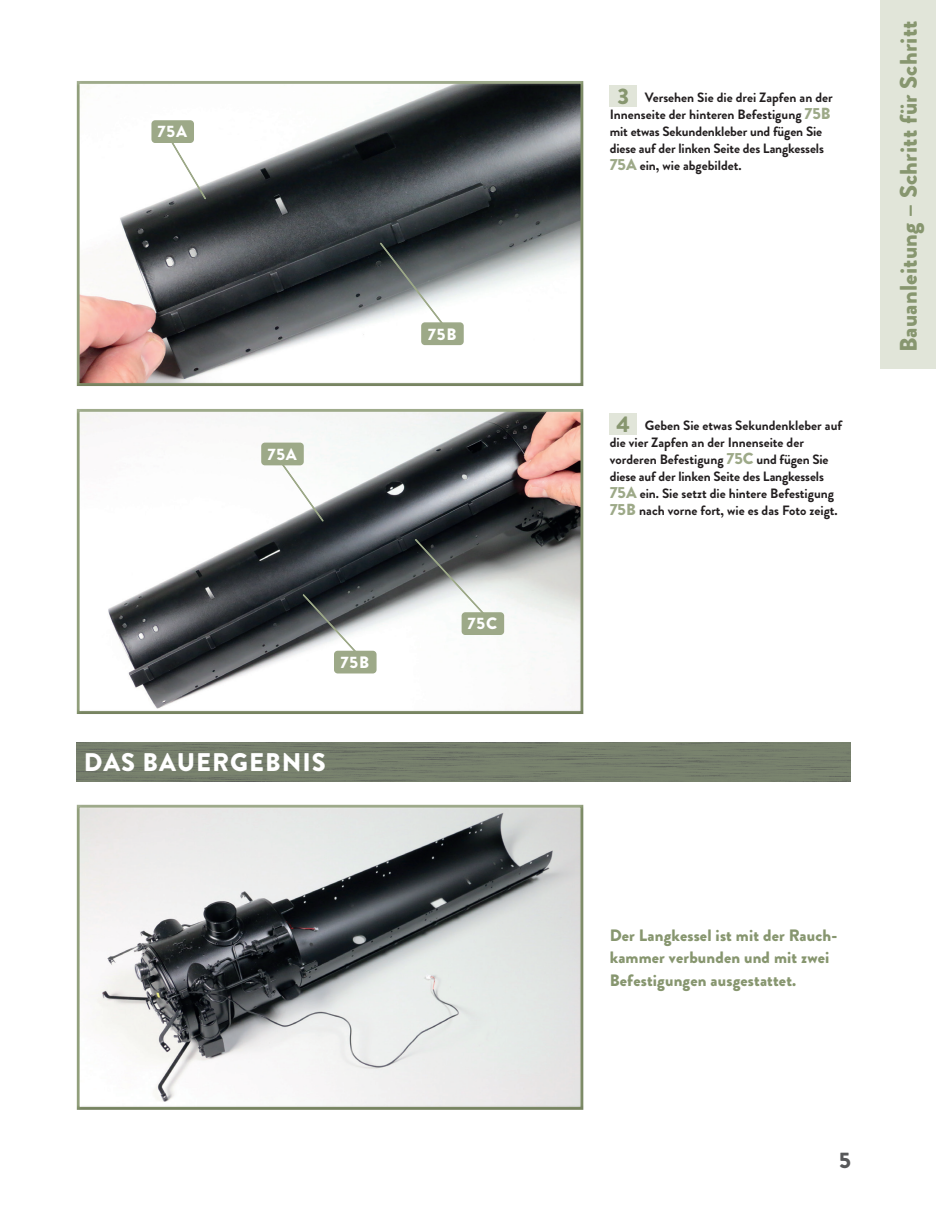
<style>
.page{position:relative;width:936px;height:1212px;background:#fff}
.page>*{position:absolute;margin:0;border:0;box-sizing:border-box;transform-origin:0 0}
.t1{font:900 25.5px "Brandon Grotesque";letter-spacing:.04em;color:#fff}
.t2{font:900 24px "Brandon Grotesque";letter-spacing:.01em;color:#87966f}
.t3{font:900 22.5px "Brandon Grotesque";color:#57585a}
.t4{font:900 16.5px/22.5px "Brandon Grotesque";letter-spacing:.01em;color:#87966f}
.t5{font:900 16.5px "Brandon Grotesque";letter-spacing:.055em;color:#fff}
.t6{font:700 13.5px/17px "Brandon Grotesque";color:#231f20}
.s1{font-weight:900;font-size:22.5px;color:#87966f}
.s2{font-weight:900;font-size:16.05px;color:#9da988}
</style>
<div class="page">
<div style="left:880px;top:0;width:55px;height:369px;background:#e1e5d9"></div>
<img style="left:77px;top:742px;width:773px;height:40px">
<div style="left:76px;top:804px;width:509px;height:307px;background:#231f20;opacity:.15"></div>
<div style="left:609px;top:85px;width:27px;height:21px;background:#e1e5d9"></div>
<div style="left:76px;top:80px;width:509px;height:307px;background:#231f20;opacity:.15"></div>
<svg style="left:163px;top:129px;width:45px;height:72px"></svg>
<div style="left:152px;top:121px;width:41px;height:21px;background:#9da988;border-radius:3px"></div>
<div style="left:151px;top:120px;width:43px;height:23px;border:2px solid #9da988;border-radius:3px"></div>
<div style="left:609px;top:413px;width:27px;height:21px;background:#e1e5d9"></div>
<div style="left:76px;top:408px;width:509px;height:307px;background:#231f20;opacity:.15"></div>
<svg style="left:413px;top:537px;width:81px;height:87px"></svg>
<div style="left:462px;top:613px;width:41px;height:21px;background:#9da988;border-radius:3px"></div>
<div style="left:461px;top:612px;width:43px;height:23px;border:2px solid #9da988;border-radius:3px"></div>
<svg style="left:378px;top:240px;width:79px;height:102px"></svg>
<div style="left:422px;top:323px;width:41px;height:21px;background:#9da988;border-radius:3px"></div>
<div style="left:421px;top:322px;width:42px;height:23px;border:2px solid #9da988;border-radius:3px"></div>
<svg style="left:270px;top:449px;width:55px;height:75px"></svg>
<div style="left:262px;top:443px;width:41px;height:22px;background:#9da988;border-radius:3px"></div>
<div style="left:261px;top:443px;width:43px;height:22px;border:2px solid #9da988;border-radius:3px"></div>
<svg style="left:301px;top:592px;width:65px;height:71px"></svg>
<div style="left:335px;top:651px;width:41px;height:22px;background:#9da988;border-radius:3px"></div>
<div style="left:334px;top:651px;width:42px;height:22px;border:2px solid #9da988;border-radius:3px"></div>
<p class="t5" style="left:157px;top:120px;width:31px">75A</p>
<p class="t5" style="left:267px;top:442px;width:31px">75A</p>
<p class="t5" style="left:427px;top:322px;width:30px">75B</p>
<p class="t5" style="left:340px;top:650px;width:30px">75B</p>
<h1 class="t1" style="left:84px;top:744px;width:243px">DAS BAUERGEBNIS</h1>
<p class="t5" style="left:467px;top:612px;width:31px">75C</p>
<p class="t6" style="left:609px;top:89px;width:224px;text-indent:8px"><span class="s1">3</span> Versehen Sie die drei Zapfen an der Innenseite der hinteren Befestigung <span class="s2">75B </span>mit etwas Sekundenkleber und fügen Sie diese auf der linken Seite des Langkessels <span class="s2">75A</span> ein, wie abgebildet.</p>
<p class="t6" style="left:609px;top:417px;width:234px;text-indent:7px"><span class="s1">4</span> Geben Sie etwas Sekundenkleber auf die vier Zapfen an der Innenseite der vorderen Befestigung <span class="s2">75C</span> und fügen Sie diese auf der linken Seite des Langkessels <span class="s2">75A</span> ein. Sie setzt die hintere Befestigung <span class="s2">75B</span> nach vorne fort, wie es das Foto zeigt.</p>
<h2 class="t2" style="left:891px;top:352px;width:333px;rotate:-90deg">Bauanleitung – Schritt für Schritt</h2>
<p class="t4" style="left:609px;top:924px;width:229px">Der Langkessel ist mit der Rauch&shy;kammer verbunden und mit zwei<br>Befestigungen ausgestattet.</p>
<h3 class="t3" style="left:839px;top:1144px;width:13px">5</h3>
</div>
